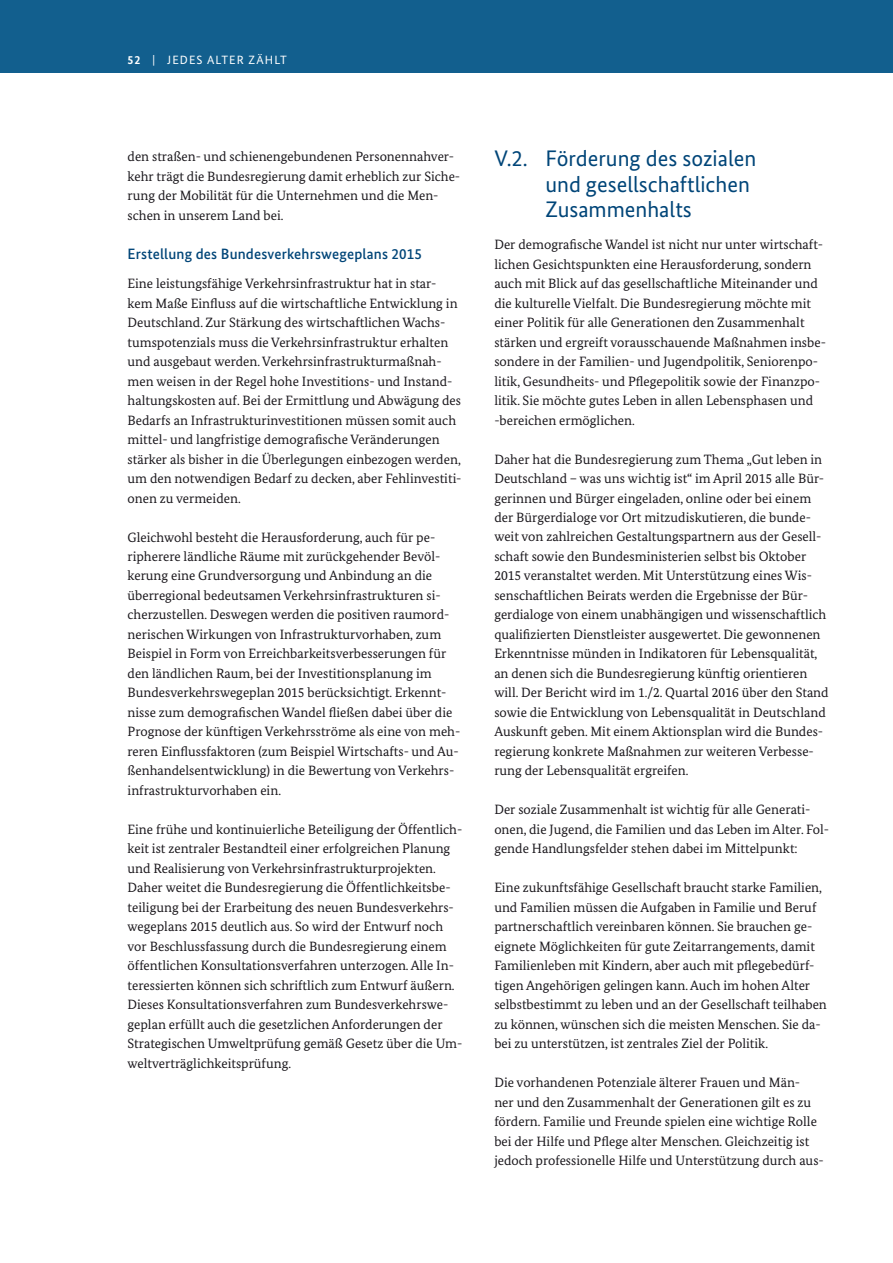
<style>
.page{position:relative;width:893px;height:1263px;background:#fff}
.page>*{position:absolute;margin:0;border:0;box-sizing:border-box;transform-origin:0 0}
.t1{font:22.5px/25.5px "Bundes Sans";color:#004578}
.t2{font:500 15px "Bundes Sans";letter-spacing:.01em;color:#004578}
.t3{font:13.5px/19.5px "Bundes Serif";color:#1a171c}
.t4{font:12px "Bundes Sans";letter-spacing:.09em;color:#fff}
.s1{font-weight:700}
</style>
<div class="page">
<div style="left:0;top:0;width:893px;height:72px;background:#125f8e"></div>
<p class="t4" style="left:128px;top:52px;width:161px"><span class="s1">52</span> | JEDES ALTER ZÄHLT</p>
<p class="t3" style="left:128px;top:147px;width:334px">den straßen- und schienengebundenen Personennahver&shy;kehr trägt die Bundesregierung damit erheblich zur Siche&shy;rung der Mobilität für die Unternehmen und die Men&shy;schen in unserem Land bei.</p>
<h5 class="t2" style="left:128px;top:244px;width:296px">Erstellung des Bundesverkehrswegeplans 2015</h5>
<p class="t3" style="left:128px;top:273px;width:336px">Eine leistungsfähige Verkehrsinfrastruktur hat in star&shy;kem Maße Einfluss auf die wirtschaftliche Entwicklung in Deutschland. Zur Stärkung des wirtschaftlichen Wachs&shy;tumspotenzials muss die Verkehrsinfrastruktur erhalten und ausgebaut werden. Verkehrsinfrastrukturmaßnah&shy;men weisen in der Regel hohe Investitions- und Instand&shy;haltungskosten auf. Bei der Ermittlung und Abwägung des Bedarfs an Infrastrukturinvestitionen müssen somit auch mittel- und langfristige demografische Veränderungen stärker als bisher in die Überlegungen einbezogen werden, um den notwendigen Bedarf zu decken, aber Fehlinvestiti&shy;onen zu vermeiden.</p>
<p class="t3" style="left:128px;top:527px;width:334px">Gleichwohl besteht die Herausforderung, auch für pe&shy;ripherere ländliche Räume mit zurückgehender Bevöl&shy;kerung eine Grundversorgung und Anbindung an die überregional bedeutsamen Verkehrsinfrastrukturen si&shy;cherzustellen. Deswegen werden die positiven raumord&shy;nerischen Wirkungen von Infrastrukturvorhaben, zum Beispiel in Form von Erreichbarkeitsverbesserungen für den ländlichen Raum, bei der Investitionsplanung im Bundesverkehrswegeplan 2015 berücksichtigt. Erkennt&shy;nisse zum demografischen Wandel fließen dabei über die Prognose der künftigen Verkehrsströme als eine von meh&shy;reren Einflussfaktoren (zum Beispiel Wirtschafts- und Au&shy;ßenhandelsentwicklung) in die Bewertung von Verkehrs&shy;infrastrukturvorhaben ein.</p>
<p class="t3" style="left:128px;top:819px;width:336px">Eine frühe und kontinuierliche Beteiligung der Öffentlich&shy;keit ist zentraler Bestandteil einer erfolgreichen Planung und Realisierung von Verkehrsinfrastrukturprojekten.<br>Daher weitet die Bundesregierung die Öffentlichkeitsbe&shy;teiligung bei der Erarbeitung des neuen Bundesverkehrs&shy;wegeplans 2015 deutlich aus. So wird der Entwurf noch vor Beschlussfassung durch die Bundesregierung einem öffentlichen Konsultationsverfahren unterzogen. Alle In&shy;teressierten können sich schriftlich zum Entwurf äußern.<br>Dieses Konsultationsverfahren zum Bundesverkehrswe&shy;geplan erfüllt auch die gesetzlichen Anforderungen der Strategischen Umweltprüfung gemäß Gesetz über die Um&shy;weltverträglichkeitsprüfung.</p>
<h3 class="t1" style="left:545px;top:146px;width:212px;text-indent:-51px">V.2. Förderung des sozialen und gesellschaftlichen<br>Zusammenhalts</h3>
<p class="t3" style="left:494px;top:234px;width:333px">Der demografische Wandel ist nicht nur unter wirtschaft&shy;lichen Gesichtspunkten eine Herausforderung, sondern auch mit Blick auf das gesellschaftliche Miteinander und die kulturelle Vielfalt. Die Bundesregierung möchte mit einer Politik für alle Generationen den Zusammenhalt stärken und ergreift vorausschauende Maßnahmen insbe&shy;sondere in der Familien- und Jugendpolitik, Seniorenpo&shy;litik, Gesundheits- und Pflegepolitik sowie der Finanzpo&shy;litik. Sie möchte gutes Leben in allen Lebensphasen und -bereichen ermöglichen.</p>
<p class="t3" style="left:494px;top:449px;width:336px">Daher hat die Bundesregierung zum Thema „Gut leben in Deutschland – was uns wichtig ist“ im April 2015 alle Bür&shy;gerinnen und Bürger eingeladen, online oder bei einem der Bürgerdialoge vor Ort mitzudiskutieren, die bunde&shy;weit von zahlreichen Gestaltungspartnern aus der Gesell&shy;schaft sowie den Bundesministerien selbst bis Oktober 2015 veranstaltet werden. Mit Unterstützung eines Wis&shy;senschaftlichen Beirats werden die Ergebnisse der Bür&shy;gerdialoge von einem unabhängigen und wissenschaftlich qualifizierten Dienstleister ausgewertet. Die gewonnenen Erkenntnisse münden in Indikatoren für Lebensqualität, an denen sich die Bundesregierung künftig orientieren will. Der Bericht wird im 1./2. Quartal 2016 über den Stand sowie die Entwicklung von Lebensqualität in Deutschland Auskunft geben. Mit einem Aktionsplan wird die Bundes&shy;regierung konkrete Maßnahmen zur weiteren Verbesse&shy;rung der Lebensqualität ergreifen.</p>
<p class="t3" style="left:494px;top:800px;width:336px">Der soziale Zusammenhalt ist wichtig für alle Generati&shy;onen, die Jugend, die Familien und das Leben im Alter. Fol&shy;gende Handlungsfelder stehen dabei im Mittelpunkt:</p>
<p class="t3" style="left:494px;top:878px;width:334px">Eine zukunftsfähige Gesellschaft braucht starke Familien, und Familien müssen die Aufgaben in Familie und Beruf partnerschaftlich vereinbaren können. Sie brauchen ge&shy;eignete Möglichkeiten für gute Zeitarrangements, damit Familienleben mit Kindern, aber auch mit pflegebedürf&shy;tigen Angehörigen gelingen kann. Auch im hohen Alter selbstbestimmt zu leben und an der Gesellschaft teilhaben zu können, wünschen sich die meisten Menschen. Sie da&shy;bei zu unterstützen, ist zentrales Ziel der Politik.</p>
<p class="t3" style="left:494px;top:1073px;width:331px">Die vorhandenen Potenziale älterer Frauen und Män-<br>ner und den Zusammenhalt der Generationen gilt es zu fördern. Familie und Freunde spielen eine wichtige Rolle bei der Hilfe und Pflege alter Menschen. Gleichzeitig ist jedoch professionelle Hilfe und Unterstützung durch aus-</p>
</div>
